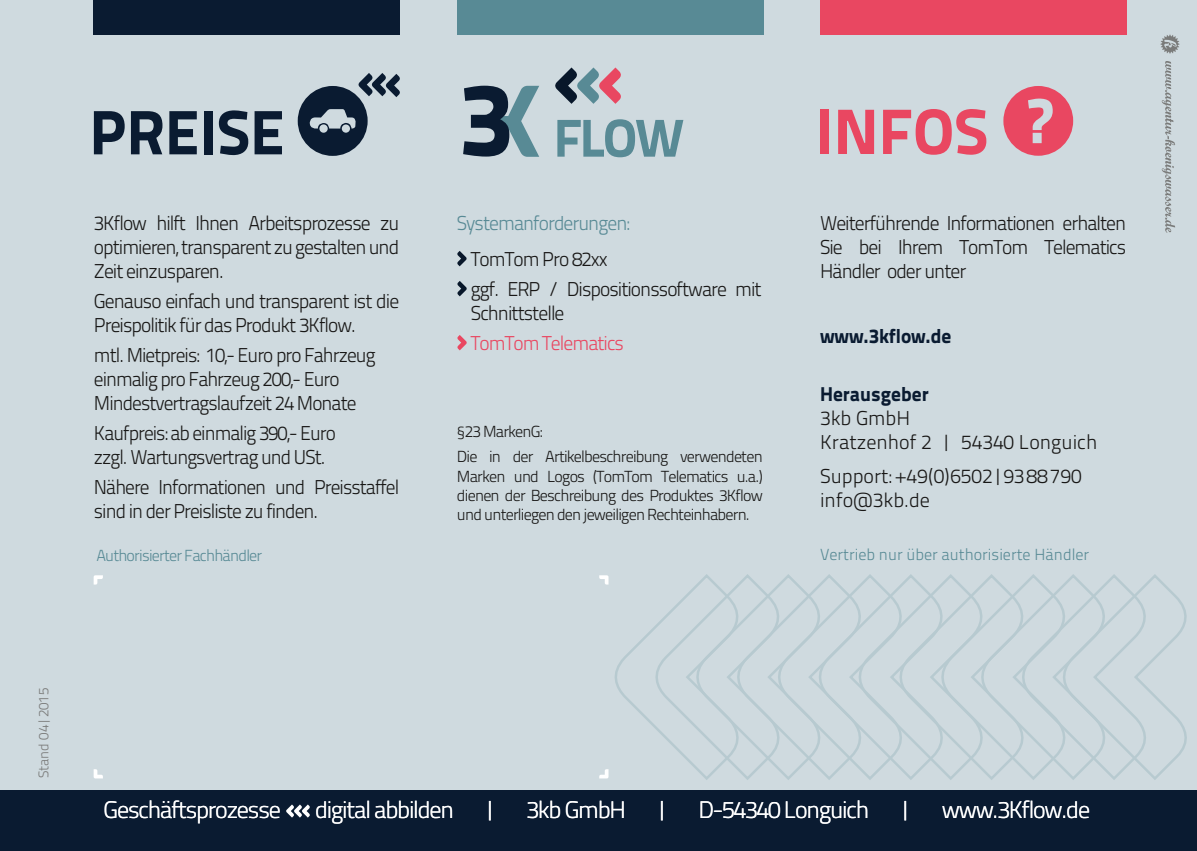
<style>
.page{position:relative;width:1197px;height:851px;background:#fff}
.page>*{position:absolute;margin:0;border:0;box-sizing:border-box;transform-origin:0 0}
.t1{font:800 64px "Titillium Text 22 L";color:#e94761}
.t2{font:800 62.6px "Titillium Text 22 L";color:#0a1b31}
.t3{font:800 53.2px "Titillium Text 22 L";color:#588a95}
.t4{font:300 24px "Titillium Text 22 L";letter-spacing:-.05em;color:#fff}
.t5{font:300 20px/24px "Titillium Text 22 L";letter-spacing:-.05em;color:#181716}
.t6{font:300 20px/24px "Titillium Text 22 L";letter-spacing:-.05em;color:#181716;scale:.96 1}
.t7{font:300 20px/24px "Titillium Text 22 L";color:#181716}
.t8{font:800 20px "Titillium Text 22 L";color:#0a1b31}
.t9{font:300 20px "Titillium Text 22 L";letter-spacing:-.05em;color:#588a95}
.t10{font:300 20px "Titillium Text 22 L";letter-spacing:-.05em;color:#e94761}
.t11{font:300 16px/19.2px "Titillium Text 22 L";letter-spacing:-.05em;color:#181716}
.t12{font:300 16px "Titillium Text 22 L";color:#588a95}
.t13{font:300 16px "Titillium Text 22 L";letter-spacing:-.05em;color:#588a95}
.t14{font:300 14px "Titillium Text 22 L";color:#7a7b7a}
</style>
<div class="page">
<div style="left:0;top:0;width:1196px;height:850px;background:#cfdadf"></div>
<svg style="left:457px;top:251px;width:9px;height:15px"></svg>
<svg style="left:457px;top:281px;width:9px;height:15px"></svg>
<svg style="left:457px;top:335px;width:10px;height:15px"></svg>
<div style="left:94px;top:0;width:306px;height:35px;background:#0a1b31"></div>
<div style="left:457px;top:0;width:306px;height:35px;background:#588a95"></div>
<div style="left:819px;top:0;width:307px;height:35px;background:#e94761"></div>
<div style="left:0;top:789px;width:1196px;height:61px;background:#0a1b31"></div>
<svg style="left:94px;top:575px;width:9px;height:9px"></svg>
<svg style="left:599px;top:575px;width:9px;height:9px"></svg>
<svg style="left:599px;top:769px;width:9px;height:9px"></svg>
<svg style="left:94px;top:769px;width:9px;height:9px"></svg>
<svg style="left:615px;top:574px;width:571px;height:206px"></svg>
<div style="left:1003px;top:86px;width:69px;height:70px;background:#e94761;border-radius:50%"></div>
<svg style="left:1028px;top:98px;width:24px;height:45px"></svg>
<svg style="left:1161px;top:61px;width:13px;height:172px"></svg>
<svg style="left:1160px;top:34px;width:19px;height:20px"></svg>
<svg style="left:358px;top:73px;width:42px;height:24px"></svg>
<div style="left:298px;top:86px;width:69px;height:70px;background:#0a1b31;border-radius:50%"></div>
<svg style="left:309px;top:109px;width:46px;height:24px"></svg>
<svg style="left:555px;top:67px;width:66px;height:37px"></svg>
<svg style="left:463px;top:86px;width:76px;height:71px"></svg>
<svg style="left:286px;top:804px;width:24px;height:13px"></svg>
<h2 class="t2" style="left:89px;top:83px;width:197px">PREISE</h2>
<h3 class="t3" style="left:553px;top:96px;width:132px">FLOW</h3>
<p class="t5" style="left:94px;top:210px;width:307px;text-align:justify">3Kflow hilft Ihnen Arbeitsprozesse zu optimieren, transparent zu gestalten und Zeit einzusparen.</p>
<p class="t5" style="left:94px;top:288px;width:307px">Genauso einfach und transparent ist die<br>Preispolitik für das Produkt 3Kflow.</p>
<p class="t6" style="left:94px;top:342px;width:295px">mtl. Mietpreis: 10,- Euro pro Fahrzeug einmalig pro Fahrzeug 200,- Euro<br>Mindestvertragslaufzeit 24 Monate</p>
<p class="t6" style="left:94px;top:420px;width:254px">Kaufpreis: ab einmalig 390,- Euro zzgl. Wartungsvertrag und USt.</p>
<p class="t6" style="left:94px;top:474px;width:319px">Nähere Informationen und Preisstaffel sind in der Preisliste zu finden.</p>
<p class="t13" style="left:96px;top:543px;width:167px">Authorisierter Fachhändler</p>
<p class="t9" style="left:456px;top:208px;width:174px">Systemanforderungen:</p>
<p class="t5" style="left:471px;top:242px;width:292px;line-height:30px">TomTom Pro 82xx<br>ggf. ERP / Dispositionssoftware mit</p>
<p class="t5" style="left:471px;top:299px;width:95px">Schnittstelle</p>
<p class="t10" style="left:471px;top:328px;width:155px">TomTom Telematics</p>
<p class="t11" style="left:457px;top:418px;width:307px;line-height:25.2px">§23 MarkenG:<br>Die in der Artikelbeschreibung verwendeten</p>
<p class="t11" style="left:457px;top:465px;width:307px;text-align:justify">Marken und Logos (TomTom Telematics u.a.) dienen der Beschreibung des Produktes 3Kflow und unterliegen den jeweiligen Rechteinhabern.</p>
<h1 class="t1" style="left:815px;top:81px;width:174px">INFOS</h1>
<p class="t5" style="left:820px;top:210px;width:308px;text-align:justify">Weiterführende Informationen erhalten Sie bei Ihrem TomTom Telematics Händler oder unter</p>
<p class="t8" style="left:820px;top:320px;width:133px">www.3kflow.de</p>
<p class="t8" style="left:820px;top:378px;width:110px">Herausgeber</p>
<p class="t7" style="left:820px;top:404px;width:279px">3kb GmbH<br>Kratzenhof 2 | 54340 Longuich</p>
<p class="t7" style="left:820px;top:462px;width:263px">Support: +49(0)6502|9388790 info@3kb.de</p>
<p class="t12" style="left:820px;top:543px;width:271px">Vertrieb nur über authorisierte Händler</p>
<p class="t14" style="left:33px;top:778px;width:92px;rotate:-90deg">Stand 04|2015</p>
<p class="t4" style="left:104px;top:791px;width:179px">Geschäftsprozesse</p>
<p class="t4" style="left:315px;top:791px;width:776px">digital abbilden | 3kb GmbH | D-54340 Longuich | www.3Kflow.de</p>
</div>
